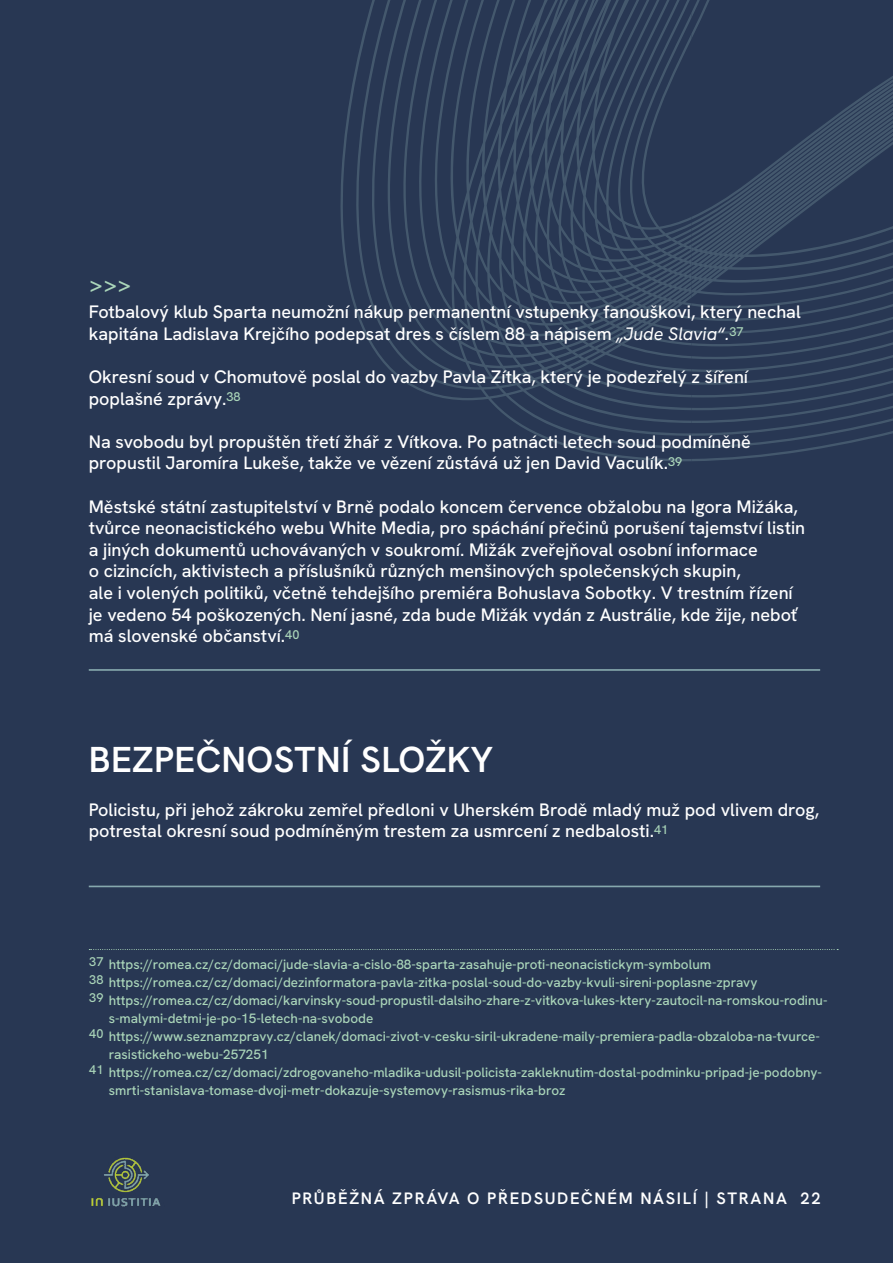
<style>
.page{position:relative;width:893px;height:1263px;background:#283753}
.page>*{position:absolute;margin:0;border:0;box-sizing:border-box;transform-origin:0 0}
.t1{font:600 36px "Hanken Grotesk";letter-spacing:.01em;color:#fff}
.t2{font:24px "Averta";color:#aad5b9}
.t3{font:500 18px/21.6px "Hanken Grotesk";color:#fff}
.t4{font:600 16.5px "Hanken Grotesk";letter-spacing:.1em;color:#fff}
.t5{font:500 13.5px "Hanken Grotesk";color:#aad5b9}
.s1{font-weight:400;font-style:italic}
</style>
<div class="page">
<svg style="left:340px;top:0;width:553px;height:461px"></svg>
<img style="left:91px;top:1157px;width:70px;height:50px">
<svg style="left:89px;top:949px;width:749px;height:1px"></svg>
<hr style="left:89px;top:669px;width:731px;height:2px;background:#86a8ad">
<hr style="left:89px;top:886px;width:731px;height:1px;background:#86a8ad">
<h2 class="t2" style="left:89px;top:270px;width:44px">&gt;&gt;&gt;</h2>
<p class="t3" style="left:89px;top:301px;width:714px">Fotbalový klub Sparta neumožní nákup permanentní vstupenky fanouškovi, který nechal kapitána Ladislava Krejčího podepsat dres s číslem 88 a nápisem <span class="s1">„Jude Slavia“.</span><sup>37</sup></p>
<p class="t3" style="left:89px;top:366px;width:661px">Okresní soud v Chomutově poslal do vazby Pavla Zítka, který je podezřelý z šíření poplašné zprávy.<sup>38</sup></p>
<p class="t3" style="left:89px;top:430px;width:664px">Na svobodu byl propuštěn třetí žhář z Vítkova. Po patnácti letech soud podmíněně propustil Jaromíra Lukeše, takže ve vězení zůstává už jen David Vaculík.<sup>39</sup></p>
<p class="t3" style="left:89px;top:495px;width:718px">Městské státní zastupitelství v Brně podalo koncem července obžalobu na Igora Mižáka, tvůrce neonacistického webu White Media, pro spáchání přečinů porušení tajemství listin a jiných dokumentů uchovávaných v soukromí. Mižák zveřejňoval osobní informace<br>o cizincích, aktivistech a příslušníků různých menšinových společenských skupin,<br>ale i volených politiků, včetně tehdejšího premiéra Bohuslava Sobotky. V trestním řízení je vedeno 54 poškozených. Není jasné, zda bude Mižák vydán z Austrálie, kde žije, neboť má slovenské občanství.<sup>40</sup></p>
<h1 class="t1" style="left:89px;top:736px;width:406px">BEZPEČNOSTNÍ SLOŽKY</h1>
<p class="t3" style="left:89px;top:798px;width:732px">Policistu, při jehož zákroku zemřel předloni v Uherském Brodě mladý muž pod vlivem drog, potrestal okresní soud podmíněným trestem za usmrcení z nedbalosti.<sup>41</sup></p>
<p class="t5" style="left:89px;top:956px;width:623px"><sup>37</sup> https://romea.cz/cz/domaci/jude-slavia-a-cislo-88-sparta-zasahuje-proti-neonacistickym-symbolum</p>
<p class="t5" style="left:89px;top:974px;width:670px"><sup>38</sup> https://romea.cz/cz/domaci/dezinformatora-pavla-zitka-poslal-soud-do-vazby-kvuli-sireni-poplasne-zpravy</p>
<p class="t5" style="left:89px;top:992px;width:740px"><sup>39</sup> https://romea.cz/cz/domaci/karvinsky-soud-propustil-dalsiho-zhare-z-vitkova-lukes-ktery-zautocil-na-romskou-rodinu-</p>
<p class="t5" style="left:109px;top:1010px;width:266px">s-malymi-detmi-je-po-15-letech-na-svobode</p>
<p class="t5" style="left:89px;top:1028px;width:732px"><sup>40</sup> https://www.seznamzpravy.cz/clanek/domaci-zivot-v-cesku-siril-ukradene-maily-premiera-padla-obzaloba-na-tvurce-</p>
<p class="t5" style="left:109px;top:1046px;width:161px">rasistickeho-webu-257251</p>
<p class="t5" style="left:89px;top:1064px;width:734px"><sup>41</sup> https://romea.cz/cz/domaci/zdrogovaneho-mladika-udusil-policista-zakleknutim-dostal-podminku-pripad-je-podobny-</p>
<p class="t5" style="left:109px;top:1082px;width:458px">smrti-stanislava-tomase-dvoji-metr-dokazuje-systemovy-rasismus-rika-broz</p>
<p class="t4" style="left:292px;top:1187px;width:530px">PRŮBĚŽNÁ ZPRÁVA O PŘEDSUDEČNÉM NÁSILÍ | STRANA 22</p>
</div>
